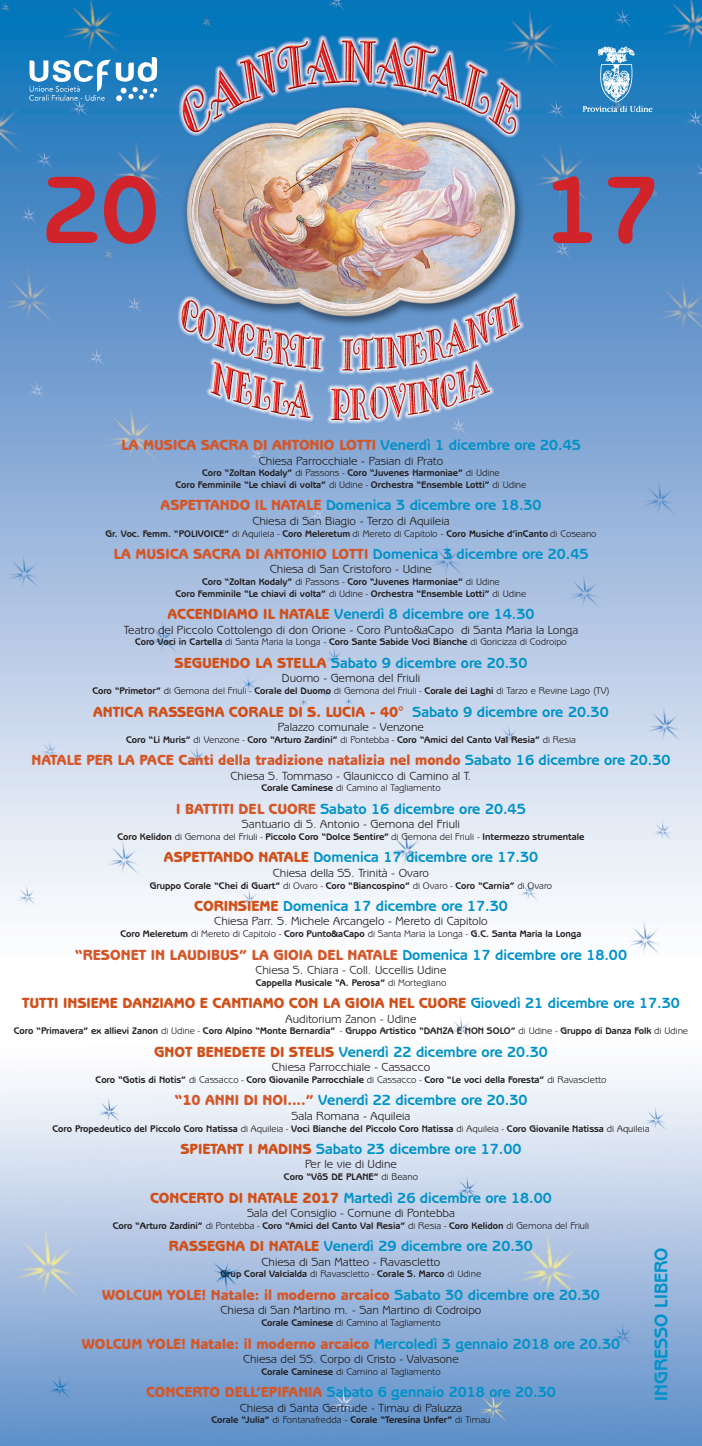
<style>
.page{position:relative;width:702px;height:1446px;background:#fff}
.page>*{position:absolute;margin:0;border:0;box-sizing:border-box;transform-origin:0 0}
.t1{font:700 97.5px "Benguiat Gothic IT Cby BT";color:#d1232a}
.t2{font:700 18.75px "Benguiat Gothic IT Cby BT";color:#0092c8}
.t3{font:700 15px "Benguiat Gothic IT Cby BT";color:#0092c8}
.t4{font:800 15px "Benguiat Gothic IT Cby BT";color:#d4572a}
.t5{font:800 15px "Benguiat Gothic IT Cby BT";color:#d14f19}
.t6{font:12px "Benguiat Gothic IT Cby BT";color:#231f20}
.t7{font:700 9.75px "Benguiat Gothic IT Cby BT";color:#231f20}
.t8{font:9.75px "Benguiat Gothic IT Cby BT";color:#231f20}
.s1{font-weight:700;color:#0092c8}
.s2{font-weight:400}
.s3{font-family:"Minion Pro";font-weight:400}
.s4{font-weight:800;color:#d4572a}
.s5{font-weight:800;color:#d14f19}
.s6{font-weight:700}
.s7{font-family:"Minion Pro"}
</style>
<div class="page">
<img style="left:0;top:0;width:702px;height:1446px">
<img style="left:53px;top:57px;width:104px;height:35px">
<img style="left:573px;top:37px;width:82px;height:80px">
<p class="t1" style="left:42px;top:149px;width:119px">20</p>
<p class="t1" style="left:542px;top:149px;width:119px">17</p>
<p class="t4" style="left:121px;top:435px;width:461px">LA MUSICA SACRA DI ANTONIO LOTTI <span class="s1">Venerdì 1 dicembre ore 20.45</span></p>
<p class="t6" style="left:259px;top:453px;width:186px">Chiesa Parrocchiale - Pasian di Prato</p>
<p class="t7" style="left:202px;top:467px;width:299px">Coro “Zoltan Kodaly” <span class="s2">di Passons</span> <span class="s3">-</span> Coro “Juvenes Harmoniae” <span class="s2">di Udine</span></p>
<p class="t7" style="left:175px;top:478px;width:352px">Coro Femminile “Le chiavi di volta” <span class="s2">di Udine</span> <span class="s3">-</span> Orchestra “Ensemble Lotti” <span class="s2">di Udine</span></p>
<p class="t3" style="left:160px;top:496px;width:383px"><span class="s4">ASPETTANDO IL NATALE</span> Domenica 3 dicembre ore 18.30</p>
<p class="t6" style="left:252px;top:513px;width:199px">Chiesa di San Biagio - Terzo di Aquileia</p>
<p class="t7" style="left:105px;top:527px;width:492px">Gr. Voc. Femm. “POLIVOICE” <span class="s2">di Aquileia</span> <span class="s3">-</span> Coro Meleretum <span class="s2">di Mereto di Capitolo -</span> Coro Musiche d’inCanto <span class="s2">di Coseano</span></p>
<p class="t4" style="left:113px;top:544px;width:476px">LA MUSICA SACRA DI ANTONIO LOTTI <span class="s1">Domenica 3 dicembre ore 20.45</span></p>
<p class="t6" style="left:270px;top:562px;width:164px">Chiesa di San Cristoforo - Udine</p>
<p class="t7" style="left:202px;top:576px;width:299px">Coro “Zoltan Kodaly” <span class="s2">di Passons</span> <span class="s3">-</span> Coro “Juvenes Harmoniae” <span class="s2">di Udine</span></p>
<p class="t7" style="left:175px;top:587px;width:352px">Coro Femminile “Le chiavi di volta” <span class="s2">di Udine</span> <span class="s3">-</span> Orchestra “Ensemble Lotti” <span class="s2">di Udine</span></p>
<p class="t3" style="left:167px;top:605px;width:368px"><span class="s5">ACCENDIAMO IL NATALE</span> Venerdì 8 dicembre ore 14.30</p>
<p class="t6" style="left:124px;top:622px;width:456px">Teatro del Piccolo Cottolengo di don Orione - Coro Punto&amp;aCapo di Santa Maria la Longa</p>
<p class="t7" style="left:135px;top:636px;width:433px">Coro Voci in Cartella <span class="s2">di Santa Maria la Longa</span> <span class="s3">-</span> Coro Sante Sabide Voci Bianche <span class="s2">di Goricizza di Codroipo</span></p>
<p class="t3" style="left:175px;top:653px;width:354px"><span class="s5">SEGUENDO LA STELLA</span> Sabato 9 dicembre ore 20.30</p>
<p class="t6" style="left:282px;top:671px;width:140px">Duomo - Gemona del Friuli</p>
<p class="t8" style="left:92px;top:685px;width:518px"><span class="s6">Coro “Primetor”</span> di Gemona del Friuli <span class="s7">-</span> <span class="s6">Corale del Duomo</span> di Gemona del Friuli <span class="s7">-</span> <span class="s6">Corale dei Laghi</span> di Tarzo e Revine Lago (TV)</p>
<p class="t5" style="left:93px;top:702px;width:517px">ANTICA RASSEGNA CORALE DI S. LUCIA - 40° <span class="s1">Sabato 9 dicembre ore 20.30</span></p>
<p class="t6" style="left:278px;top:719px;width:148px">Palazzo comunale - Venzone</p>
<p class="t7" style="left:126px;top:733px;width:451px">Coro “Li Muris” <span class="s2">di Venzone</span> <span class="s3">-</span> Coro “Arturo Zardini” <span class="s2">di Pontebba</span> <span class="s3">-</span> Coro “Amici del Canto Val Resia” <span class="s2">di Resia</span></p>
<p class="t4" style="left:31px;top:750px;width:640px">NATALE PER LA PACE Canti della tradizione natalizia nel mondo <span class="s1">Sabato 16 dicembre ore 20.30</span></p>
<p class="t6" style="left:230px;top:768px;width:242px">Chiesa S. Tommaso - Glaunicco di Camino al T.</p>
<p class="t8" style="left:261px;top:782px;width:181px"><span class="s6">Corale Caminese</span> di Camino al Tagliamento</p>
<p class="t3" style="left:176px;top:799px;width:351px"><span class="s4">I BATTITI DEL CUORE</span> Sabato 16 dicembre ore 20.45</p>
<p class="t6" style="left:242px;top:816px;width:219px">Santuario di S. Antonio - Gemona del Friuli</p>
<p class="t7" style="left:117px;top:830px;width:468px">Coro Kelidon <span class="s2">di Gemona del Friuli</span> <span class="s3">-</span> Piccolo Coro “Dolce Sentire” <span class="s2">di Gemona del Friuli</span> <span class="s3">-</span> Intermezzo strumentale</p>
<p class="t3" style="left:164px;top:848px;width:375px"><span class="s5">ASPETTANDO NATALE</span> Domenica 17 dicembre ore 17.30</p>
<p class="t6" style="left:273px;top:865px;width:158px">Chiesa della SS. Trinità - Ovaro</p>
<p class="t7" style="left:150px;top:879px;width:404px">Gruppo Corale “Chei di Guart” <span class="s2">di Ovaro</span> <span class="s3">-</span> Coro “Biancospino” <span class="s2">di Ovaro</span> <span class="s3">-</span> Coro “Carnia” <span class="s2">di Ovaro</span></p>
<p class="t3" style="left:194px;top:896px;width:315px"><span class="s5">CORINSIEME</span> Domenica 17 dicembre ore 17.30</p>
<p class="t6" style="left:214px;top:914px;width:275px">Chiesa Parr. S. Michele Arcangelo - Mereto di Capitolo</p>
<p class="t7" style="left:120px;top:928px;width:462px">Coro Meleretum <span class="s2">di Mereto di Capitolo</span> <span class="s3">-</span> Coro Punto&amp;aCapo <span class="s2">di Santa Maria la Longa</span> <span class="s3">-</span> G.C. Santa Maria la Longa</p>
<p class="t4" style="left:75px;top:945px;width:553px">“RESONET IN LAUDIBUS” LA GIOIA DEL NATALE <span class="s1">Domenica 17 dicembre ore 18.00</span></p>
<p class="t6" style="left:255px;top:962px;width:193px">Chiesa S. Chiara - Coll. Uccellis Udine</p>
<p class="t7" style="left:256px;top:976px;width:192px">Cappella Musicale “A. Perosa” <span class="s2">di Mortegliano</span></p>
<p class="t5" style="left:22px;top:993px;width:659px">TUTTI INSIEME DANZIAMO E CANTIAMO CON LA GIOIA NEL CUORE <span class="s1">Giovedì 21 dicembre ore 17.30</span></p>
<p class="t6" style="left:285px;top:1011px;width:133px">Auditorium Zanon - Udine</p>
<p class="t7" style="left:14px;top:1025px;width:676px">Coro “Primavera” ex allievi Zanon <span class="s2">di Udine</span> <span class="s3">-</span> Coro Alpino “Monte Bernardia” <span class="s3">-</span> Gruppo Artistico “DANZA E NON SOLO” <span class="s2">di Udine</span> <span class="s3">-</span> Gruppo di Danza Folk <span class="s2">di Udine</span></p>
<p class="t3" style="left:154px;top:1042px;width:395px"><span class="s5">GNOT BENEDETE DI STELIS</span> Venerdì 22 dicembre ore 20.30</p>
<p class="t6" style="left:272px;top:1059px;width:160px">Chiesa Parrocchiale - Cassacco</p>
<p class="t7" style="left:96px;top:1073px;width:512px">Coro “Gotis di Notis” <span class="s2">di Cassacco</span> <span class="s3">-</span> Coro Giovanile Parrocchiale <span class="s2">di Cassacco</span> <span class="s3">-</span> Coro “Le voci della Foresta” <span class="s2">di Ravascletto</span></p>
<p class="t3" style="left:174px;top:1091px;width:354px"><span class="s4">“10 ANNI DI NOI....”</span> Venerdì 22 dicembre ore 20.30</p>
<p class="t6" style="left:291px;top:1108px;width:120px">Sala Romana - Aquileia</p>
<p class="t7" style="left:52px;top:1122px;width:598px">Coro Propedeutico del Piccolo Coro Natissa <span class="s2">di Aquileia</span> <span class="s3">-</span> Voci Bianche del Piccolo Coro Natissa <span class="s2">di Aquileia</span> <span class="s3">-</span> Coro Giovanile Natissa <span class="s2">di Aquileia</span></p>
<p class="t3" style="left:180px;top:1139px;width:342px"><span class="s5">SPIETANT I MADINS</span> Sabato 23 dicembre ore 17.00</p>
<p class="t6" style="left:305px;top:1157px;width:93px">Per le vie di Udine</p>
<p class="t7" style="left:284px;top:1171px;width:135px">Coro “VôS DE PLANE” <span class="s2">di Beano</span></p>
<p class="t3" style="left:150px;top:1188px;width:403px"><span class="s5">CONCERTO DI NATALE 2017</span> Martedì 26 dicembre ore 18.00</p>
<p class="t6" style="left:247px;top:1205px;width:209px">Sala del Consiglio - Comune di Pontebba</p>
<p class="t7" style="left:113px;top:1219px;width:478px">Coro “Arturo Zardini” <span class="s2">di Pontebba</span> <span class="s3">-</span> Coro “Amici del Canto Val Resia” <span class="s2">di Resia</span> <span class="s3">-</span> Coro Kelidon <span class="s2">di Gemona del Friuli</span></p>
<p class="t3" style="left:169px;top:1237px;width:365px"><span class="s5">RASSEGNA DI NATALE</span> Venerdì 29 dicembre ore 20.30</p>
<p class="t6" style="left:261px;top:1254px;width:180px">Chiesa di San Matteo - Ravascletto</p>
<p class="t7" style="left:220px;top:1268px;width:262px">Grup Coral Valcialda <span class="s2">di Ravascletto</span> <span class="s3">-</span> Corale S. Marco <span class="s2">di Udine</span></p>
<p class="t4" style="left:102px;top:1285px;width:499px">WOLCUM YOLE! Natale: il moderno arcaico <span class="s1">Sabato 30 dicembre ore 20.30</span></p>
<p class="t6" style="left:220px;top:1302px;width:262px">Chiesa di San Martino m. - San Martino di Codroipo</p>
<p class="t8" style="left:261px;top:1316px;width:181px"><span class="s6">Corale Caminese</span> di Camino al Tagliamento</p>
<p class="t4" style="left:82px;top:1334px;width:539px">WOLCUM YOLE! Natale: il moderno arcaico <span class="s1">Mercoledì 3 gennaio 2018 ore 20.30</span></p>
<p class="t6" style="left:243px;top:1351px;width:217px">Chiesa del SS. Corpo di Cristo - Valvasone</p>
<p class="t8" style="left:261px;top:1365px;width:181px"><span class="s6">Corale Caminese</span> di Camino al Tagliamento</p>
<p class="t3" style="left:146px;top:1382px;width:411px"><span class="s4">CONCERTO DELL’EPIFANIA</span> Sabato 6 gennaio 2018 ore 20.30</p>
<p class="t6" style="left:240px;top:1400px;width:224px">Chiesa di Santa Gertrude - Timau di Paluzza</p>
<p class="t7" style="left:211px;top:1414px;width:280px">Corale “Julia” <span class="s2">di Fontanafredda -</span> Corale “Teresina Unfer” <span class="s2">di Timau</span></p>
<p class="t2" style="left:649px;top:1400px;width:154px;rotate:-90deg">INGRESSO LIBERO</p>
</div>
